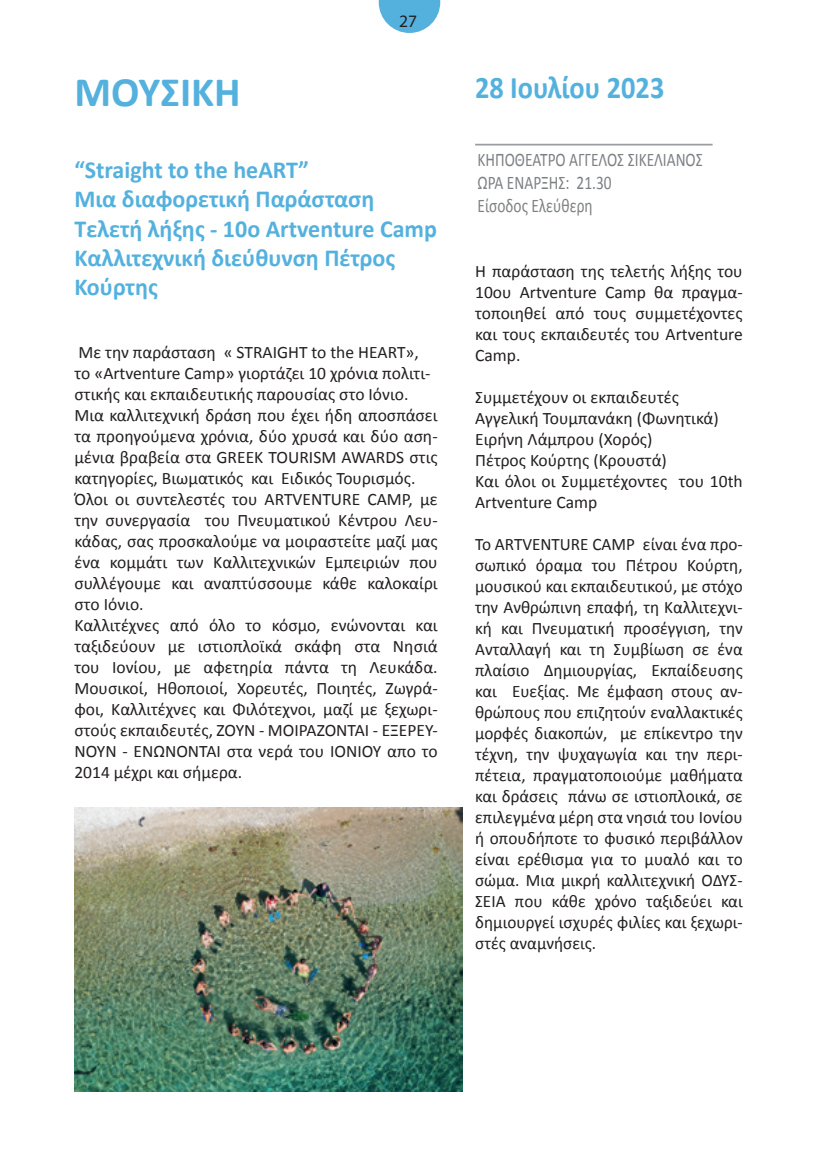
<style>
.page{position:relative;width:819px;height:1166px;background:#fff}
.page>*{position:absolute;margin:0;border:0;box-sizing:border-box;transform-origin:0 0}
.t1{font:700 42px "Calibri";color:#54b1de}
.t2{font:700 31.5px "Calibri";color:#54b1de;scale:.9 1}
.t3{font:700 24.5px/29.4px "Calibri";color:#54b1de}
.t4{font:19.25px/23.1px "Calibri";color:#7e8083;scale:.8 1}
.t5{font:17.5px/21px "Calibri";color:#231f20}
.t6{font:17.5px "Myriad Pro";color:#231f20}
</style>
<div class="page">
<svg style="left:379px;top:0;width:61px;height:33px"></svg>
<hr style="left:475px;top:144px;width:237px;height:1px;background:#9b9da0">
<img style="left:74px;top:807px;width:389px;height:284px">
<h1 class="t1" style="left:74px;top:65px;width:29px">ΜΟΥ</h1>
<h1 class="t1" style="left:160px;top:65px;width:67px">ΣΙΚΗ</h1>
<p class="t6" style="left:399px;top:10px;width:19px">27</p>
<h3 class="t3" style="left:74px;top:155px;width:364px">“Straight to the heART”<br>Μια διαφορετική Παράσταση<br>Τελετή λήξης - 10ο Artventure Camp<br>Καλλιτεχνική διεύθυνση Πέτρος<br>Κούρτης</h3>
<p class="t5" style="left:74px;top:342px;width:365px">Με την παράσταση « STRAIGHT to the HΕART»,<br>τo «Artventure Camp» γιορτάζει 10 χρόνια πολιτι&shy;στικής και εκπαιδευτικής παρουσίας στο Ιόνιο.<br>Μια καλλιτεχνική δράση που έχει ήδη αποσπάσει τα προηγούμενα χρόνια, δύο χρυσά και δύο αση&shy;μένια βραβεία στα GREEK TOURISM AWARDS στις κατηγορίες, Βιωματικός και Ειδικός Τουρισμός.<br>Όλοι οι συντελεστές του ARTVENTURE CAMP, με την συνεργασία του Πνευματικού Κέντρου Λευ&shy;κάδας, σας προσκαλούμε να μοιραστείτε μαζί μας ένα κομμάτι των Καλλιτεχνικών Εμπειριών που συλλέγουμε και αναπτύσσουμε κάθε καλοκαίρι στο Ιόνιο.<br>Καλλιτέχνες από όλο το κόσμο, ενώνονται και ταξιδεύουν με ιστιοπλοϊκά σκάφη στα Νησιά του Ιονίου, με αφετηρία πάντα τη Λευκάδα.<br>Μουσικοί, Ηθοποιοί, Χορευτές, Ποιητές, Ζωγρά&shy;φοι, Καλλιτέχνες και Φιλότεχνοι, μαζί με ξεχωρι&shy;στούς εκπαιδευτές, ΖΟΥΝ - ΜΟΙΡΑΖΟΝΤΑΙ - ΕΞΕΡΕΥ-ΝΟΥΝ - ΕΝΏΝΟΝΤΑΙ στα νερά του ΙΟΝΙΟΥ απο το 2014 μέχρι και σήμερα.</p>
<h2 class="t2" style="left:475px;top:67px;width:212px">28 Ιουλίου 2023</h2>
<p class="t4" style="left:477px;top:148px;width:283px">ΚΗΠΟΘΕΑΤΡΟ ΑΓΓΕΛΟΣ ΣΙΚΕΛΙΑΝΟΣ<br>ΩΡΑ ΕΝΑΡΞΗΣ: 21.30<br>Είσοδος Ελεύθερη</p>
<p class="t5" style="left:475px;top:261px;width:269px;text-align:justify">Η παράσταση της τελετής λήξης του 10ου Artventure Camp θα πραγμα&shy;τοποιηθεί από τους συμμετέχοντες και τους εκπαιδευτές του Artventure Camp.</p>
<p class="t5" style="left:475px;top:387px;width:269px">Συμμετέχουν οι εκπαιδευτές<br>Αγγελική Τουμπανάκη (Φωνητικά)<br>Ειρήνη Λάμπρου (Χορός)<br>Πέτρος Κούρτης (Κρουστά)<br>Και όλοι οι Συμμετέχοντες του 10th<br>Artventure Camp</p>
<p class="t5" style="left:475px;top:534px;width:269px;text-align:justify">Το ARTVENTURE CAMP είναι ένα προ&shy;σωπικό όραμα του Πέτρου Κούρτη, μουσικού και εκπαιδευτικού, με στόχο την Ανθρώπινη επαφή, τη Καλλιτεχνι&shy;κή και Πνευματική προσέγγιση, την Ανταλλαγή και τη Συμβίωση σε ένα πλαίσιο Δημιουργίας, Εκπαίδευσης και Ευεξίας. Με έμφαση στους αν&shy;θρώπους που επιζητούν εναλλακτικές μορφές διακοπών, με επίκεντρο την τέχνη, την ψυχαγωγία και την περι&shy;πέτεια, πραγματοποιούμε μαθήματα και δράσεις πάνω σε ιστιοπλοικά, σε επιλεγμένα μέρη στα νησιά του Ιονίου ή οπουδήποτε το φυσικό περιβάλλον είναι ερέθισμα για το μυαλό και το σώμα. Μια μικρή καλλιτεχνική ΟΔΥΣ-ΣΕΙΑ που κάθε χρόνο ταξιδεύει και δημιουργεί ισχυρές φιλίες και ξεχωρι&shy;στές αναμνήσεις.</p>
</div>
